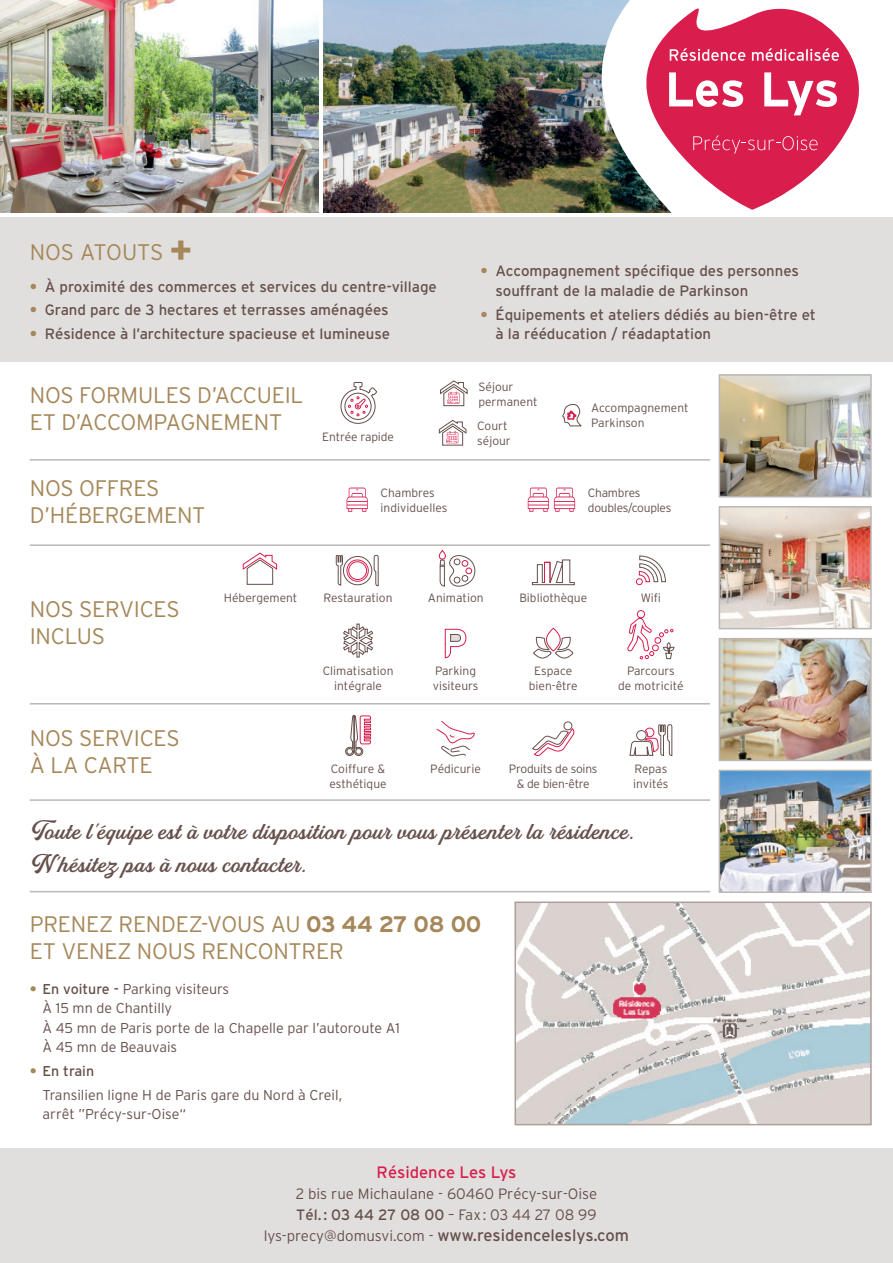
<style>
.page{position:relative;width:893px;height:1263px;background:#fff}
.page>*{position:absolute;margin:0;border:0;box-sizing:border-box;transform-origin:0 0}
.t1{font:25.5px/33px "Golden Hills DEMO Regular";letter-spacing:.02em;color:#66504b}
.t2{font:300 22.5px/27px "Interstate";letter-spacing:-.01em;color:#a58759}
.t3{font:16.5px "Interstate";color:#66504b}
.t4{font:16.5px "Interstate";color:#d91d4d}
.t5{font:15px/19.5px "Interstate";color:#66504b}
.t6{font:300 15px/21px "Interstate";color:#66504b}
.t7{font:300 14.25px/19.5px "Interstate";color:#66504b}
.t8{font:300 12px/15px "Interstate";color:#66504b}
.t9{font:300 12px/15px "Interstate";letter-spacing:-.02em;color:#66504b}
.s1{font-weight:700;font-size:37.5px}
.s2{font-weight:700;color:#a58759}
.s3{font-weight:700}
.s4{font-weight:400}
.s5{font-weight:300;font-size:15px}
</style>
<div class="page">
<img style="left:323px;top:0;width:229px;height:213px">
<img style="left:552px;top:0;width:120px;height:213px">
<div style="left:0;top:1148px;width:893px;height:115px;background:#e1dfde"></div>
<div style="left:0;top:217px;width:893px;height:144px;background:#e1dfde"></div>
<img style="left:0;top:0;width:319px;height:213px">
<img style="left:722px;top:377px;width:147px;height:117px">
<div style="left:719px;top:374px;width:153px;height:123px;border:2px solid #bcb7b5"></div>
<img style="left:722px;top:641px;width:147px;height:117px">
<div style="left:719px;top:638px;width:153px;height:123px;border:2px solid #bcb7b5"></div>
<img style="left:722px;top:509px;width:147px;height:117px">
<div style="left:719px;top:506px;width:153px;height:123px;border:2px solid #bcb7b5"></div>
<img style="left:722px;top:773px;width:147px;height:117px">
<div style="left:719px;top:770px;width:153px;height:123px;border:2px solid #bcb7b5"></div>
<hr style="left:30px;top:459px;width:680px;height:2px;background:#bcb7b5">
<hr style="left:30px;top:544px;width:680px;height:2px;background:#bcb7b5">
<hr style="left:30px;top:703px;width:680px;height:1px;background:#bcb7b5">
<hr style="left:30px;top:799px;width:680px;height:2px;background:#bcb7b5">
<hr style="left:30px;top:891px;width:680px;height:1px;background:#bcb7b5">
<svg style="left:562px;top:404px;width:20px;height:23px"></svg>
<svg style="left:340px;top:382px;width:37px;height:42px"></svg>
<svg style="left:440px;top:380px;width:28px;height:26px"></svg>
<svg style="left:439px;top:420px;width:28px;height:26px"></svg>
<svg style="left:343px;top:623px;width:30px;height:35px"></svg>
<svg style="left:532px;top:559px;width:43px;height:26px"></svg>
<svg style="left:336px;top:555px;width:43px;height:31px"></svg>
<div style="left:348px;top:561px;width:19px;height:19px;border:1px solid #d91d4d;border-radius:50%"></div>
<div style="left:347px;top:560px;width:22px;height:22px;border:1px solid #d91d4d;border-radius:50%"></div>
<svg style="left:439px;top:550px;width:36px;height:37px"></svg>
<svg style="left:243px;top:552px;width:34px;height:33px"></svg>
<svg style="left:636px;top:555px;width:30px;height:30px"></svg>
<svg style="left:445px;top:628px;width:21px;height:30px"></svg>
<svg style="left:347px;top:488px;width:21px;height:24px"></svg>
<svg style="left:528px;top:488px;width:47px;height:24px"></svg>
<svg style="left:629px;top:724px;width:43px;height:32px"></svg>
<svg style="left:532px;top:721px;width:43px;height:35px"></svg>
<svg style="left:436px;top:721px;width:39px;height:36px"></svg>
<svg style="left:345px;top:715px;width:26px;height:41px"></svg>
<svg style="left:533px;top:637px;width:41px;height:22px"></svg>
<svg style="left:546px;top:628px;width:14px;height:23px"></svg>
<svg style="left:627px;top:610px;width:48px;height:50px"></svg>
<img style="left:517px;top:904px;width:352px;height:218px">
<div style="left:514px;top:901px;width:358px;height:224px;border:2px solid #ae9d98"></div>
<svg style="left:618px;top:0;width:241px;height:210px;fill:#d91d4d"></svg>
<svg style="left:669px;top:72px;width:74px;height:35px"></svg>
<svg style="left:764px;top:72px;width:73px;height:43px"></svg>
<svg style="left:693px;top:136px;width:125px;height:18px;background:#dd3661"></svg>
<svg style="left:670px;top:48px;width:75px;height:13px"></svg>
<svg style="left:752px;top:48px;width:87px;height:13px"></svg>
<h2 class="t2" style="left:30px;top:238px;width:164px">NOS ATOUTS <span class="s1">+</span></h2>
<p class="t5" style="left:30px;top:276px;width:409px"><span class="s2">•</span> À proximité des commerces et services du centre-village</p>
<p class="t5" style="left:30px;top:300px;width:361px"><span class="s2">•</span> Grand parc de 3 hectares et terrasses aménagées</p>
<p class="t5" style="left:30px;top:324px;width:362px"><span class="s2">•</span> Résidence à l’architecture spacieuse et lumineuse</p>
<h2 class="t2" style="left:30px;top:381px;width:275px">NOS FORMULES D’ACCUEIL<br>ET D’ACCOMPAGNEMENT</h2>
<p class="t8" style="left:322px;top:429px;width:73px">Entrée rapide</p>
<p class="t5" style="left:495px;top:261px;width:305px;text-indent:-15px"><span class="s2">•</span> Accompagnement spécifique des personnes souffrant de la maladie de Parkinson</p>
<p class="t5" style="left:495px;top:304px;width:322px;text-indent:-15px"><span class="s2">•</span> Équipements et ateliers dédiés au bien-être et à la rééducation / réadaptation</p>
<p class="t8" style="left:478px;top:379px;width:61px">Séjour permanent</p>
<p class="t8" style="left:477px;top:418px;width:35px">Court séjour</p>
<p class="t8" style="left:591px;top:401px;width:99px">Accompagnement<br>Parkinson</p>
<h2 class="t2" style="left:30px;top:474px;width:177px">NOS OFFRES<br>D’HÉBERGEMENT</h2>
<p class="t8" style="left:381px;top:485px;width:68px">Chambres individuelles</p>
<p class="t9" style="left:588px;top:485px;width:85px">Chambres doubles/couples</p>
<h2 class="t2" style="left:30px;top:595px;width:151px">NOS SERVICES<br>INCLUS</h2>
<h2 class="t2" style="left:30px;top:724px;width:151px">NOS SERVICES<br>À LA CARTE</h2>
<p class="t8" style="left:224px;top:590px;width:75px">Hébergement</p>
<p class="t8" style="left:324px;top:590px;width:70px">Restauration</p>
<p class="t8" style="left:428px;top:590px;width:57px">Animation</p>
<p class="t8" style="left:519px;top:590px;width:69px">Bibliothèque</p>
<p class="t8" style="left:641px;top:590px;width:22px">Wifi</p>
<p class="t8" style="left:323px;top:664px;width:72px;text-align:center">Climatisation intégrale</p>
<p class="t8" style="left:433px;top:664px;width:47px">Parking visiteurs</p>
<p class="t8" style="left:529px;top:664px;width:50px;text-align:center">Espace bien-être</p>
<p class="t8" style="left:618px;top:664px;width:67px;text-align:center">Parcours<br>de motricité</p>
<p class="t8" style="left:331px;top:761px;width:56px">Coiffure &amp;</p>
<p class="t8" style="left:430px;top:761px;width:52px">Pédicurie</p>
<p class="t8" style="left:330px;top:776px;width:59px">esthétique</p>
<p class="t9" style="left:509px;top:761px;width:90px;text-align:center">Produits de soins &amp; de bien-être</p>
<p class="t8" style="left:633px;top:761px;width:37px">Repas invités</p>
<h1 class="t1" style="left:32px;top:815px;width:605px">Toute l’équipe est à votre disposition pour vous présenter la résidence.<br>N’hésitez pas à nous contacter.</h1>
<h2 class="t2" style="left:30px;top:911px;width:453px">PRENEZ RENDEZ-VOUS AU <span class="s3">03 44 27 08 00<br></span>ET VENEZ NOUS RENCONTRER</h2>
<p class="t7" style="left:43px;top:979px;width:359px;text-indent:-13px"><span class="s2">•</span> <span class="s4">En voiture -</span> Parking visiteurs<br>À 15 mn de Chantilly<br>À 45 mn de Paris porte de la Chapelle par l’autoroute A1<br>À 45 mn de Beauvais</p>
<p class="t7" style="left:43px;top:1059px;width:301px;line-height:23.7px;text-indent:-13px"><span class="s2">•</span> <span class="s4">En train<br></span>Transilien ligne H de Paris gare du Nord à Creil,</p>
<p class="t7" style="left:43px;top:1104px;width:145px">arrêt ”Précy-sur-Oise“</p>
<p class="t4" style="left:377px;top:1162px;width:141px">Résidence Les Lys</p>
<p class="t6" style="left:296px;top:1183px;width:303px">2 bis rue Michaulane - 60460 Précy-sur-Oise<br><span class="s4">Tél.: 03 44 27 08 00</span> – Fax: 03 44 27 08 99</p>
<p class="t3" style="left:264px;top:1225px;width:367px"><span class="s5">lys-precy@domusvi.com -</span> www.residenceleslys.com</p>
</div>
